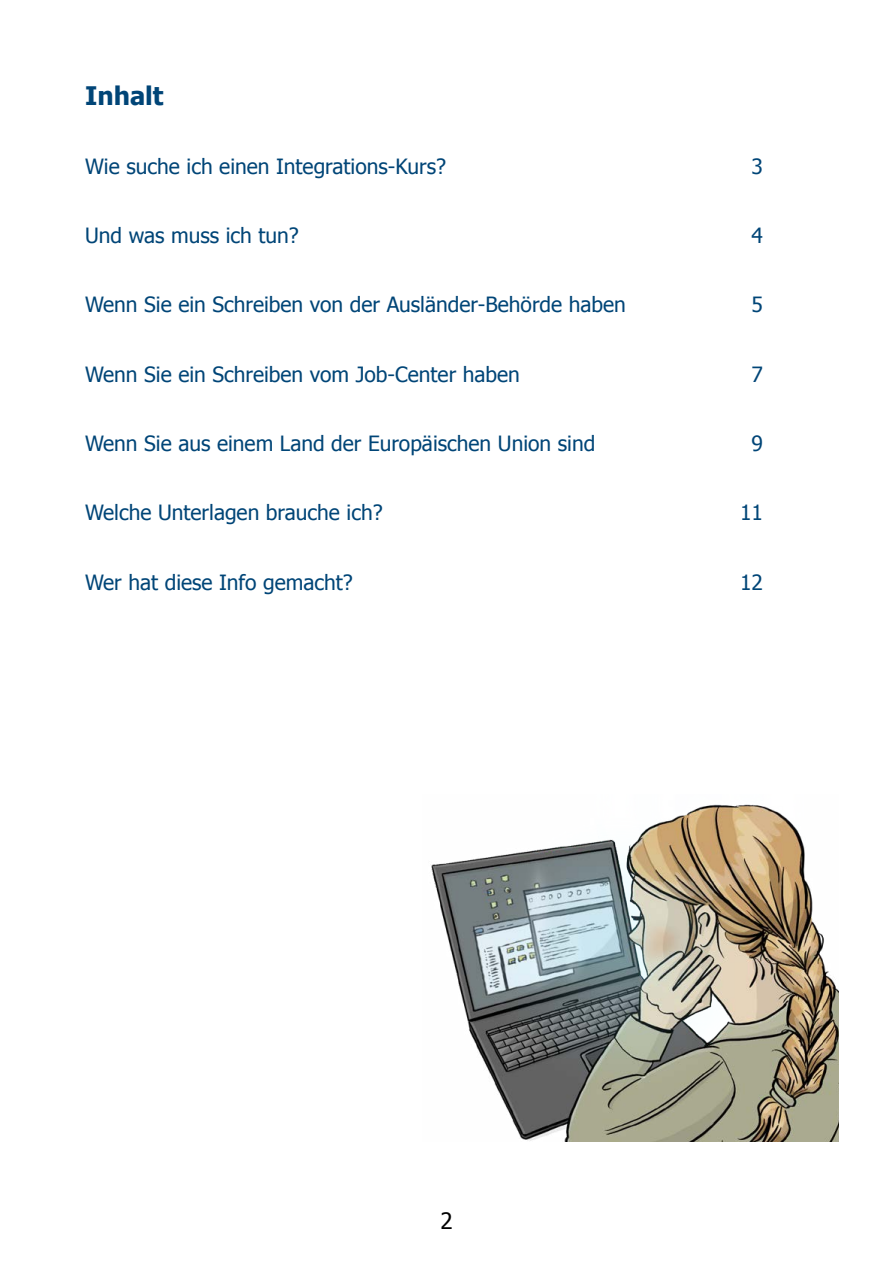
<style>
.page{position:relative;width:893px;height:1263px;background:#fff}
.page>*{position:absolute;margin:0;border:0;box-sizing:border-box;transform-origin:0 0}
.Inhaltsverzeichnis{font:700 25.5px "Tahoma";color:#004577}
.t1{font:22.5px "Tahoma";color:#000}
.t2{font:21px "Tahoma";color:#004577}
</style>
<div class="page">
<img style="left:431px;top:804px;width:408px;height:338px">
<h1 class="Inhaltsverzeichnis" style="left:85px;top:77px;width:80px">Inhalt</h1>
<p class="t2" style="left:85px;top:152px;width:362px">Wie suche ich einen Integrations-Kurs?</p>
<p class="t2" style="left:752px;top:152px;width:13px">3</p>
<p class="t2" style="left:85px;top:221px;width:215px">Und was muss ich tun?</p>
<p class="t2" style="left:752px;top:221px;width:13px">4</p>
<p class="t2" style="left:85px;top:291px;width:542px">Wenn Sie ein Schreiben von der Ausländer-Behörde haben</p>
<p class="t2" style="left:752px;top:291px;width:13px">5</p>
<p class="t2" style="left:85px;top:360px;width:436px">Wenn Sie ein Schreiben vom Job-Center haben</p>
<p class="t2" style="left:752px;top:360px;width:13px">7</p>
<p class="t2" style="left:85px;top:429px;width:512px">Wenn Sie aus einem Land der Europäischen Union sind</p>
<p class="t2" style="left:752px;top:429px;width:13px">9</p>
<p class="t2" style="left:85px;top:498px;width:299px">Welche Unterlagen brauche ich?</p>
<p class="t2" style="left:740px;top:498px;width:24px">11</p>
<p class="t2" style="left:85px;top:568px;width:269px">Wer hat diese Info gemacht?</p>
<p class="t2" style="left:740px;top:568px;width:24px">12</p>
<p class="t1" style="left:440px;top:1206px;width:14px">2</p>
</div>
